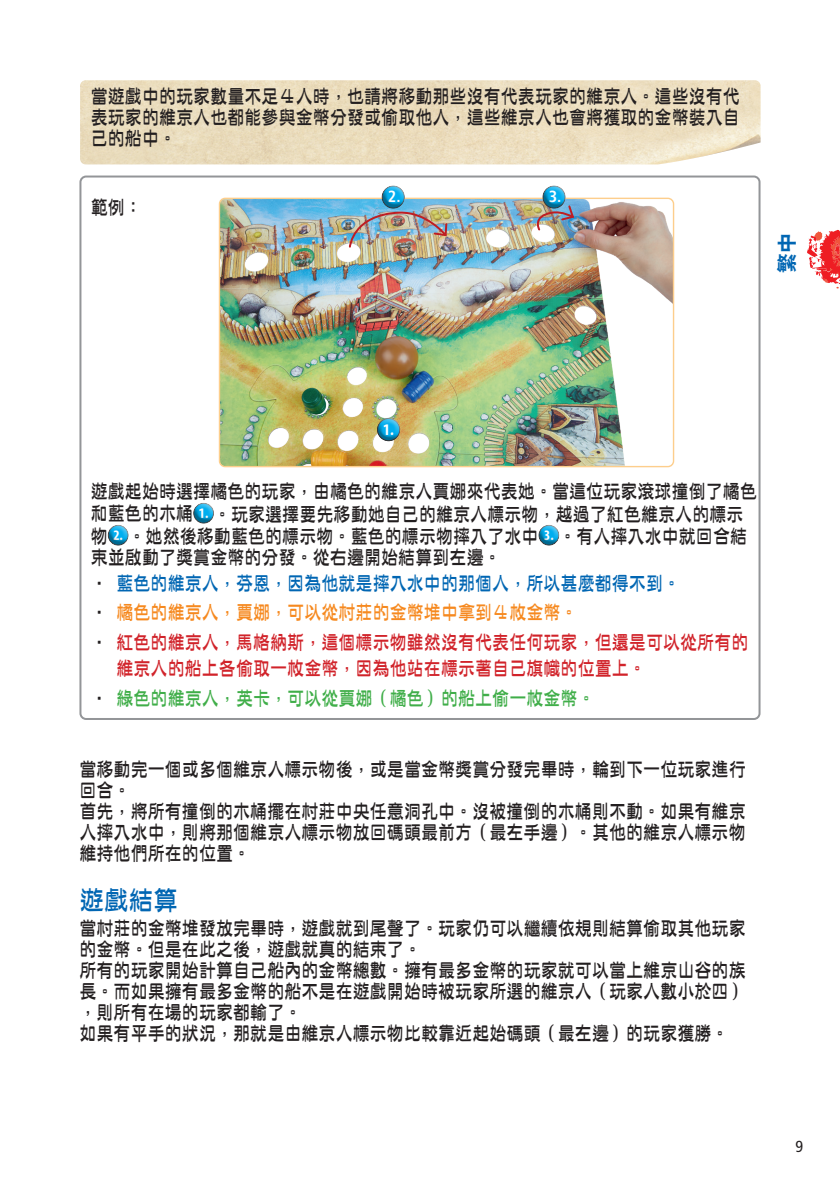
<style>
.page{position:relative;width:840px;height:1191px;background:#fff}
.page>*{position:absolute;margin:0;border:0;box-sizing:border-box;transform-origin:0 0}
.t1{font:26px "DF Ya Yi W6 HK BF";color:#0166b3;scale:.95 1}
.t2{font:700 20px "Nimbus Sans Global";color:#0166b3}
.t3{font:19px/21px "DF Ya Yi W6 HK BF";color:#231f20;scale:.9 1}
.t4{font:19px/26px "DF Ya Yi W6 HK BF";color:#d1232a;scale:.9 1}
.t5{font:19px "DF Ya Yi W6 HK BF";color:#0166b3;scale:.9 1}
.t6{font:19px "DF Ya Yi W6 HK BF";color:#40ae49;scale:.9 1}
.t7{font:19px "DF Ya Yi W6 HK BF";color:#f6891f;scale:.9 1}
.t8{font:700 condensed 16.2px "Frutiger LT";color:#fff}
.t9{font:700 condensed 16.2px "Myriad Pro";color:#fff}
.t10{font:condensed 16px "Frutiger LT";color:#231f20}
.s1{font-family:"Myriad Pro";font-weight:700;font-stretch:condensed;font-size:14.6px;color:#fff}
.s2{color:#231f20}
</style>
<div class="page">
<svg style="left:807px;top:230px;width:32px;height:58px"></svg>
<img style="left:80px;top:80px;width:680px;height:84px">
<img style="left:219px;top:198px;width:454px;height:268px">
<div style="left:219px;top:198px;width:454px;height:269px;border:1px solid #fdce8c;border-radius:6px"></div>
<svg style="left:529px;top:204px;width:46px;height:27px"></svg>
<img style="left:348px;top:212px;width:100px;height:37px">
<div style="left:379px;top:184px;width:31px;height:22px;background:#fff;opacity:.45"></div>
<div style="left:375px;top:187px;width:32px;height:25px;background:#231f20;opacity:.45"></div>
<div style="left:539px;top:184px;width:32px;height:22px;background:#fff;opacity:.45"></div>
<div style="left:536px;top:187px;width:32px;height:25px;background:#231f20;opacity:.45"></div>
<div style="left:374px;top:417px;width:32px;height:22px;background:#fff;opacity:.45"></div>
<div style="left:371px;top:420px;width:32px;height:24px;background:#231f20;opacity:.45"></div>
<div style="left:187px;top:504px;width:30px;height:23px;background:#231f20;opacity:.45"></div>
<div style="left:102px;top:526px;width:29px;height:23px;background:#231f20;opacity:.45"></div>
<div style="left:532px;top:526px;width:30px;height:23px;background:#231f20;opacity:.45"></div>
<p class="t3" style="left:91px;top:86px;width:722px;text-align:justify">當遊戲中的玩家數量不足４人時，也請將移動那些沒有代表玩家的維京人。這些沒有代表玩家的維京人也都能參與金幣分發或偷取他人，這些維京人也會將獲取的金幣裝入自己的船中。</p>
<p class="t3" style="left:91px;top:197px;width:58px">範例：</p>
<p class="t8" style="left:387px;top:187px;width:14px">2.</p>
<p class="t8" style="left:548px;top:187px;width:14px">3.</p>
<p class="t2" style="left:771px;top:273px;width:41px;rotate:-90deg">繁中</p>
<p class="t9" style="left:383px;top:419px;width:12px">1.</p>
<p class="t3" style="left:91px;top:481px;width:741px;line-height:21.6px">遊戲起始時選擇橘色的玩家，由橘色的維京人賈娜來代表她。當這位玩家滾球撞倒了橘色和藍色的木桶 <span class="s1">1.</span> 。玩家選擇要先移動她自己的維京人標示物，越過了紅色維京人的標示物 <span class="s1">2.</span> 。她然後移動藍色的標示物。藍色的標示物摔入了水中 <span class="s1">3.</span> 。有人摔入水中就回合結束並啟動了獎賞金幣的分發。從右邊開始結算到左邊。</p>
<p class="t5" style="left:91px;top:573px;width:656px"><span class="s2">•</span> 藍色的維京人，芬恩，因為他就是摔入水中的那個人，所以甚麼都得不到。</p>
<p class="t7" style="left:91px;top:603px;width:542px"><span class="s2">•</span> 橘色的維京人，賈娜，可以從村莊的金幣堆中拿到４枚金幣。</p>
<p class="t4" style="left:116px;top:630px;width:703px;text-indent:-26px"><span class="s2">•</span> 紅色的維京人，馬格納斯，這個標示物雖然沒有代表任何玩家，但還是可以從所有的維京人的船上各偷取一枚金幣，因為他站在標示著自己旗幟的位置上。</p>
<p class="t6" style="left:91px;top:689px;width:561px"><span class="s2">•</span> 綠色的維京人，英卡，可以從賈娜（橘色）的船上偷一枚金幣。</p>
<p class="t3" style="left:79px;top:759px;width:741px">當移動完一個或多個維京人標示物後，或是當金幣獎賞分發完畢時，輪到下一位玩家進行回合。<br>首先，將所有撞倒的木桶擺在村莊中央任意洞孔中。沒被撞倒的木桶則不動。如果有維京人摔入水中，則將那個維京人標示物放回碼頭最前方（最左手邊）。其他的維京人標示物維持他們所在的位置。</p>
<h1 class="t1" style="left:79px;top:887px;width:105px">遊戲結算</h1>
<p class="t3" style="left:79px;top:918px;width:741px">當村莊的金幣堆發放完畢時，遊戲就到尾聲了。玩家仍可以繼續依規則結算偷取其他玩家的金幣。但是在此之後，遊戲就真的結束了。<br>所有的玩家開始計算自己船內的金幣總數。擁有最多金幣的玩家就可以當上維京山谷的族長。而如果擁有最多金幣的船不是在遊戲開始時被玩家所選的維京人（玩家人數小於四），則所有在場的玩家都輸了。<br>如果有平手的狀況，那就是由維京人標示物比較靠近起始碼頭（最左邊）的玩家獲勝。</p>
<p class="t10" style="left:795px;top:1137px;width:9px">9</p>
</div>
